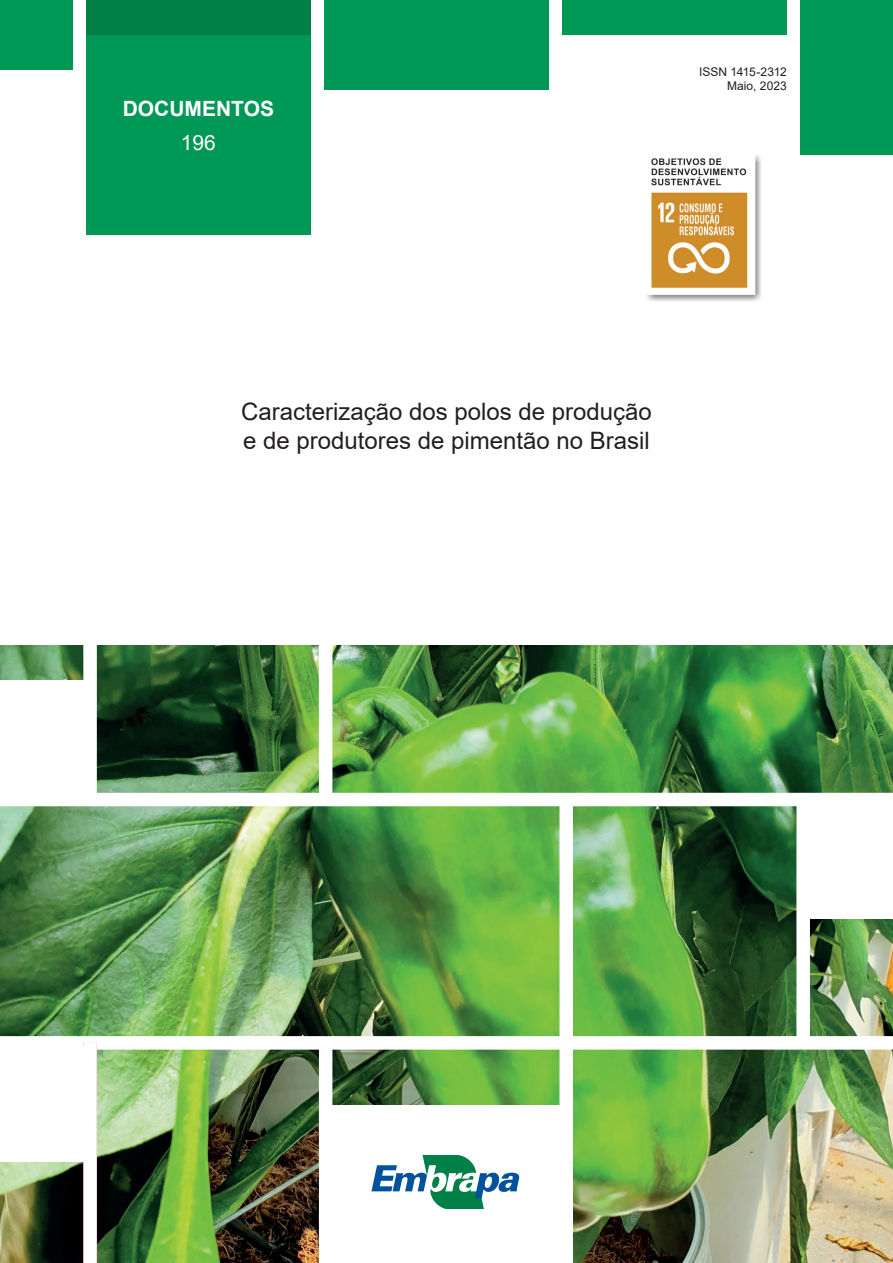
<style>
.page{position:relative;width:893px;height:1263px;background:#fff}
.page>*{position:absolute;margin:0;border:0;box-sizing:border-box;transform-origin:0 0}
.t1{font:24px/28.8px "Arial";color:#231f20}
.t2{font:700 21px "Arial";color:#fff}
.t3{font:21px "Arial";color:#fff}
.t4{font:12px/14.4px "Arial";color:#231f20;text-align:right}
</style>
<div class="page">
<img style="left:0;top:645px;width:893px;height:618px">
<div style="left:86px;top:0;width:225px;height:235px;background:#009856"></div>
<div style="left:324px;top:0;width:225px;height:90px;background:#009856"></div>
<div style="left:562px;top:0;width:225px;height:34px;background:#009856"></div>
<div style="left:86px;top:0;width:225px;height:34px;background:#007f46"></div>
<div style="left:800px;top:0;width:93px;height:154px;background:#009856"></div>
<div style="left:0;top:0;width:72px;height:69px;background:#009856"></div>
<div style="left:0;top:793px;width:893px;height:13px;background:#fff"></div>
<div style="left:0;top:1036px;width:893px;height:13px;background:#fff"></div>
<div style="left:83px;top:562px;width:14px;height:236px;background:#fff"></div>
<div style="left:319px;top:561px;width:13px;height:237px;background:#fff"></div>
<div style="left:83px;top:1042px;width:14px;height:221px;background:#fff"></div>
<div style="left:319px;top:1042px;width:13px;height:221px;background:#fff"></div>
<div style="left:559px;top:799px;width:14px;height:464px;background:#fff"></div>
<div style="left:796px;top:802px;width:14px;height:237px;background:#fff"></div>
<div style="left:803px;top:802px;width:90px;height:117px;background:#fff"></div>
<div style="left:0;top:680px;width:89px;height:116px;background:#fff"></div>
<div style="left:0;top:1045px;width:90px;height:116px;background:#fff"></div>
<div style="left:327px;top:1105px;width:239px;height:158px;background:#fff"></div>
<svg style="left:371px;top:1155px;width:149px;height:54px"></svg>
<img style="left:646px;top:155px;width:115px;height:146px">
<p class="t2" style="left:123px;top:94px;width:153px">DOCUMENTOS</p>
<p class="t3" style="left:181px;top:128px;width:37px">196</p>
<p class="t4" style="left:699px;top:64px;width:89px">ISSN 1415-2312<br>Maio, 2023</p>
<p class="t1" style="left:241px;top:397px;width:412px">Caracterização dos polos de produção e de produtores de pimentão no Brasil</p>
</div>
